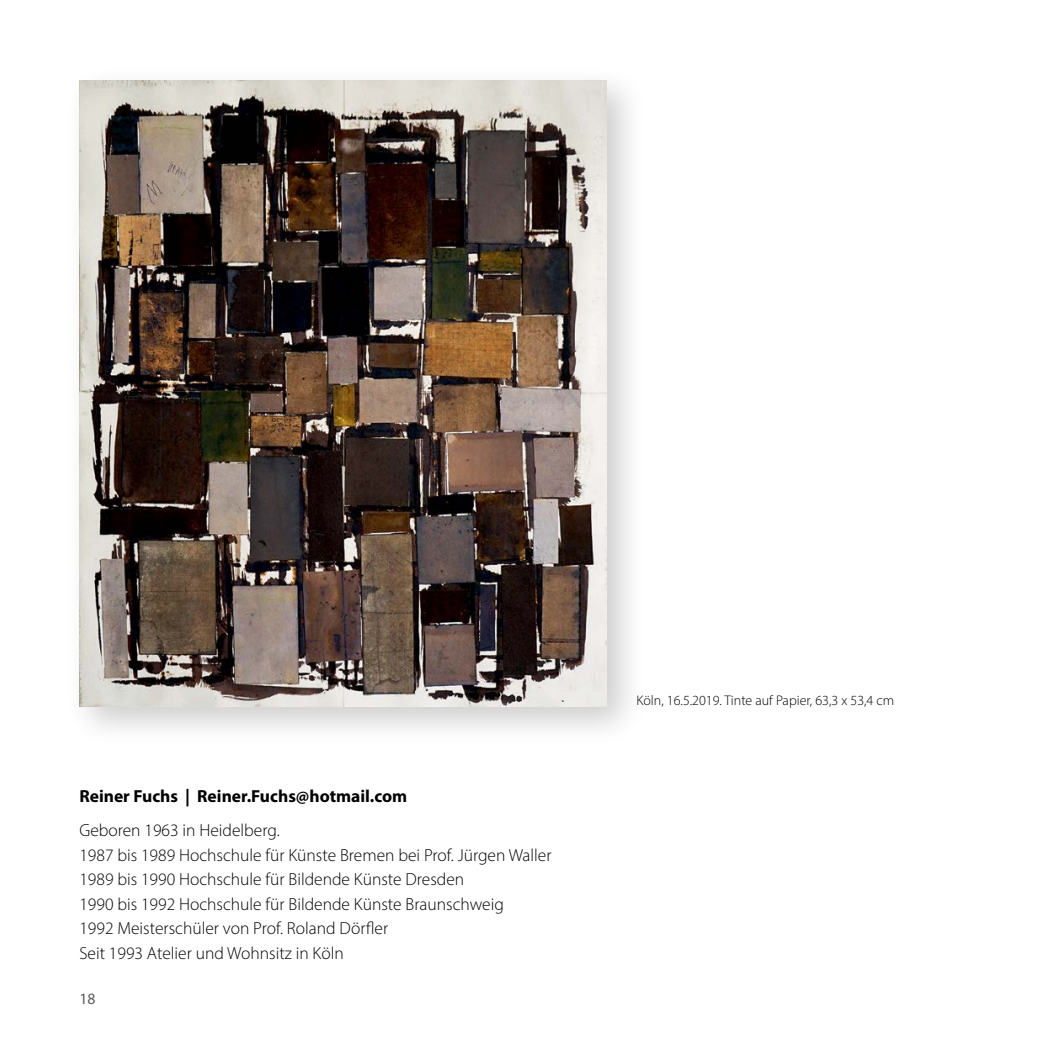
<style>
.page{position:relative;width:1042px;height:1042px;background:#fff}
.page>*{position:absolute;margin:0;border:0;box-sizing:border-box;transform-origin:0 0}
.t1{font:300 17.5px/24.5px "Myriad Pro";color:#000}
.t2{font:700 17.5px "Myriad Pro";color:#000}
.t3{font:15.75px "Myriad Pro";color:#58595b}
.t4{font:300 14px "Myriad Pro";color:#000}
</style>
<div class="page">
<div style="left:64px;top:64px;width:582px;height:683px;background:#000;opacity:.2"></div>
<img style="left:80px;top:80px;width:526px;height:627px">
<p class="t2" style="left:79px;top:784px;width:329px">Reiner Fuchs | Reiner.Fuchs@hotmail.com</p>
<p class="t1" style="left:79px;top:818px;width:474px">Geboren 1963 in Heidelberg.<br>1987 bis 1989 Hochschule für Künste Bremen bei Prof. Jürgen Waller 1989 bis 1990 Hochschule für Bildende Künste Dresden<br>1990 bis 1992 Hochschule für Bildende Künste Braunschweig<br>1992 Meisterschüler von Prof. Roland Dörfler<br>Seit 1993 Atelier und Wohnsitz in Köln</p>
<p class="t3" style="left:79px;top:989px;width:18px">18</p>
<p class="t4" style="left:636px;top:692px;width:259px">Köln, 16.5.2019. Tinte auf Papier, 63,3 x 53,4 cm</p>
</div>
